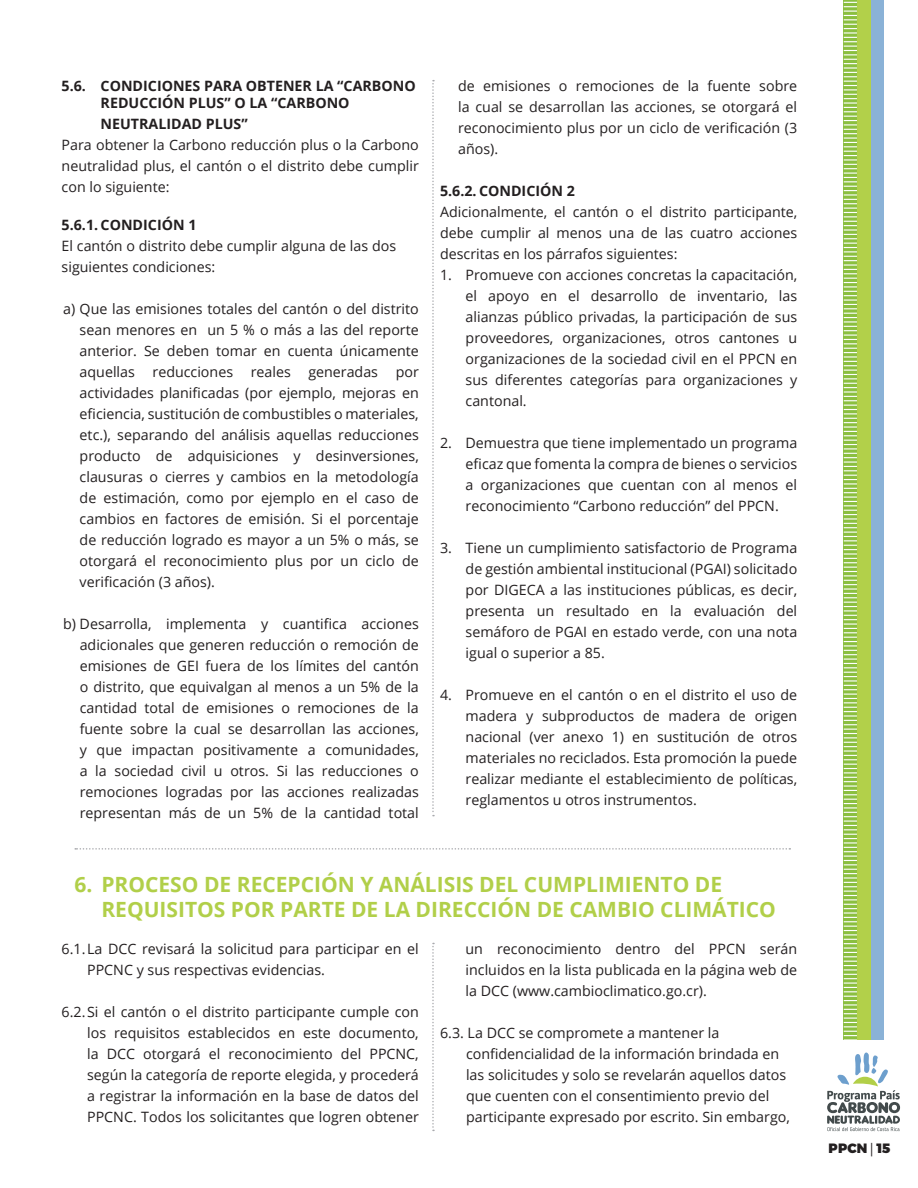
<style>
.page{position:relative;width:918px;height:1188px;background:#fff}
.page>*{position:absolute;margin:0;border:0;box-sizing:border-box;transform-origin:0 0}
.t1{font:700 21px/25.2px "Open Sans";color:#b1cf49}
.t2{font:14.25px/21px "Open Sans";color:#231f20;text-align:justify}
.t3{font:700 14.25px/17.1px "Open Sans";color:#231f20}
.t4{font:900 13.5px "Montserrat";letter-spacing:.01em;color:#231f20}
.s1{font-family:"Myriad Pro";font-weight:400}
</style>
<div class="page">
<svg style="left:827px;top:1053px;width:73px;height:78px"></svg>
<div style="left:870px;top:0;width:13px;height:1040px;background:#8ab2d7"></div>
<div style="left:857px;top:0;width:13px;height:1040px;background:#b2d04a"></div>
<svg style="left:844px;top:2px;width:13px;height:1038px;background:#a8cf71"></svg>
<svg style="left:432px;top:80px;width:2px;height:736px"></svg>
<svg style="left:432px;top:943px;width:2px;height:188px"></svg>
<svg style="left:75px;top:848px;width:715px;height:2px"></svg>
<p class="t3" style="left:101px;top:77px;width:317px;text-indent:-39px">5.6. CONDICIONES PARA OBTENER LA “CARBONO<br>REDUCCIÓN PLUS” O LA “CARBONO</p>
<p class="t3" style="left:101px;top:115px;width:149px">NEUTRALIDAD PLUS”</p>
<p class="t2" style="left:62px;top:134px;width:359px">Para obtener la Carbono reducción plus o la Carbono neutralidad plus, el cantón o el distrito debe cumplir con lo siguiente:</p>
<p class="t3" style="left:62px;top:216px;width:136px">5.6.1. CONDICIÓN 1</p>
<p class="t2" style="left:62px;top:235px;width:336px">El cantón o distrito debe cumplir alguna de las dos siguientes condiciones:</p>
<p class="t2" style="left:80px;top:298px;width:341px;text-indent:-17px">a) Que las emisiones totales del cantón o del distrito sean menores en un 5 % o más a las del reporte anterior. Se deben tomar en cuenta únicamente aquellas reducciones reales generadas por actividades planificadas (por ejemplo, mejoras en eficiencia, sustitución de combustibles o materiales, etc.), separando del análisis aquellas reducciones producto de adquisiciones y desinversiones, clausuras o cierres y cambios en la metodología de estimación, como por ejemplo en el caso de cambios en factores de emisión. Si el porcentaje de reducción logrado es mayor a un 5% o más, se otorgará el reconocimiento plus por un ciclo de verificación (3 años).</p>
<p class="t2" style="left:80px;top:613px;width:341px;text-indent:-17px">b) Desarrolla, implementa y cuantifica acciones adicionales que generen reducción o remoción de emisiones de GEI fuera de los límites del cantón o distrito, que equivalgan al menos a un 5% de la cantidad total de emisiones o remociones de la fuente sobre la cual se desarrollan las acciones, y que impactan positivamente a comunidades, a la sociedad civil u otros. Si las reducciones o remociones logradas por las acciones realizadas representan más de un 5% de la cantidad total</p>
<p class="t2" style="left:458px;top:75px;width:341px">de emisiones o remociones de la fuente sobre la cual se desarrollan las acciones, se otorgará el reconocimiento plus por un ciclo de verificación (3 años).</p>
<p class="t3" style="left:440px;top:182px;width:136px">5.6.2. CONDICIÓN 2</p>
<p class="t2" style="left:440px;top:201px;width:359px">Adicionalmente, el cantón o el distrito participante, debe cumplir al menos una de las cuatro acciones descritas en los párrafos siguientes:</p>
<p class="t2" style="left:466px;top:264px;width:333px;text-indent:-25px">1. Promueve con acciones concretas la capacitación, el apoyo en el desarrollo de inventario, las alianzas público privadas, la participación de sus proveedores, organizaciones, otros cantones u organizaciones de la sociedad civil en el PPCN en sus diferentes categorías para organizaciones y cantonal.</p>
<p class="t2" style="left:466px;top:432px;width:333px;text-indent:-25px">2. Demuestra que tiene implementado un programa eficaz que fomenta la compra de bienes o servicios a organizaciones que cuentan con al menos el reconocimiento “Carbono reducción” del PPCN.</p>
<p class="t2" style="left:466px;top:537px;width:333px;text-indent:-25px">3. Tiene un cumplimiento satisfactorio de Programa de gestión ambiental institucional (PGAI) solicitado por DIGECA a las instituciones públicas, es decir, presenta un resultado en la evaluación del semáforo de PGAI en estado verde, con una nota igual o superior a 85.</p>
<p class="t2" style="left:466px;top:684px;width:333px;text-indent:-25px">4. Promueve en el cantón o en el distrito el uso de madera y subproductos de madera de origen nacional (ver anexo 1) en sustitución de otros materiales no reciclados. Esta promoción la puede realizar mediante el establecimiento de políticas, reglamentos u otros instrumentos.</p>
<h1 class="t1" style="left:101px;top:872px;width:676px;text-indent:-27px">6. PROCESO DE RECEPCIÓN Y ANÁLISIS DEL CUMPLIMIENTO DE<br>REQUISITOS POR PARTE DE LA DIRECCIÓN DE CAMBIO CLIMÁTICO</h1>
<p class="t2" style="left:87px;top:938px;width:333px;text-indent:-25px">6.1.La DCC revisará la solicitud para participar en el<br>PPCNC y sus respectivas evidencias.</p>
<p class="t2" style="left:87px;top:1001px;width:333px;text-indent:-25px">6.2.Si el cantón o el distrito participante cumple con los requisitos establecidos en este documento, la DCC otorgará el reconocimiento del PPCNC, según la categoría de reporte elegida, y procederá a registrar la información en la base de datos del PPCNC. Todos los solicitantes que logren obtener</p>
<p class="t2" style="left:466px;top:938px;width:333px">un reconocimiento dentro del PPCN serán incluidos en la lista publicada en la página web de la DCC (www.cambioclimatico.go.cr).</p>
<p class="t2" style="left:466px;top:1022px;width:325px;text-align:left;text-indent:-26px">6.3. La DCC se compromete a mantener la confidencialidad de la información brindada en las solicitudes y solo se revelarán aquellos datos que cuenten con el consentimiento previo del participante expresado por escrito. Sin embargo,</p>
<p class="t4" style="left:829px;top:1140px;width:63px">PPCN <span class="s1">|</span> 15</p>
</div>
